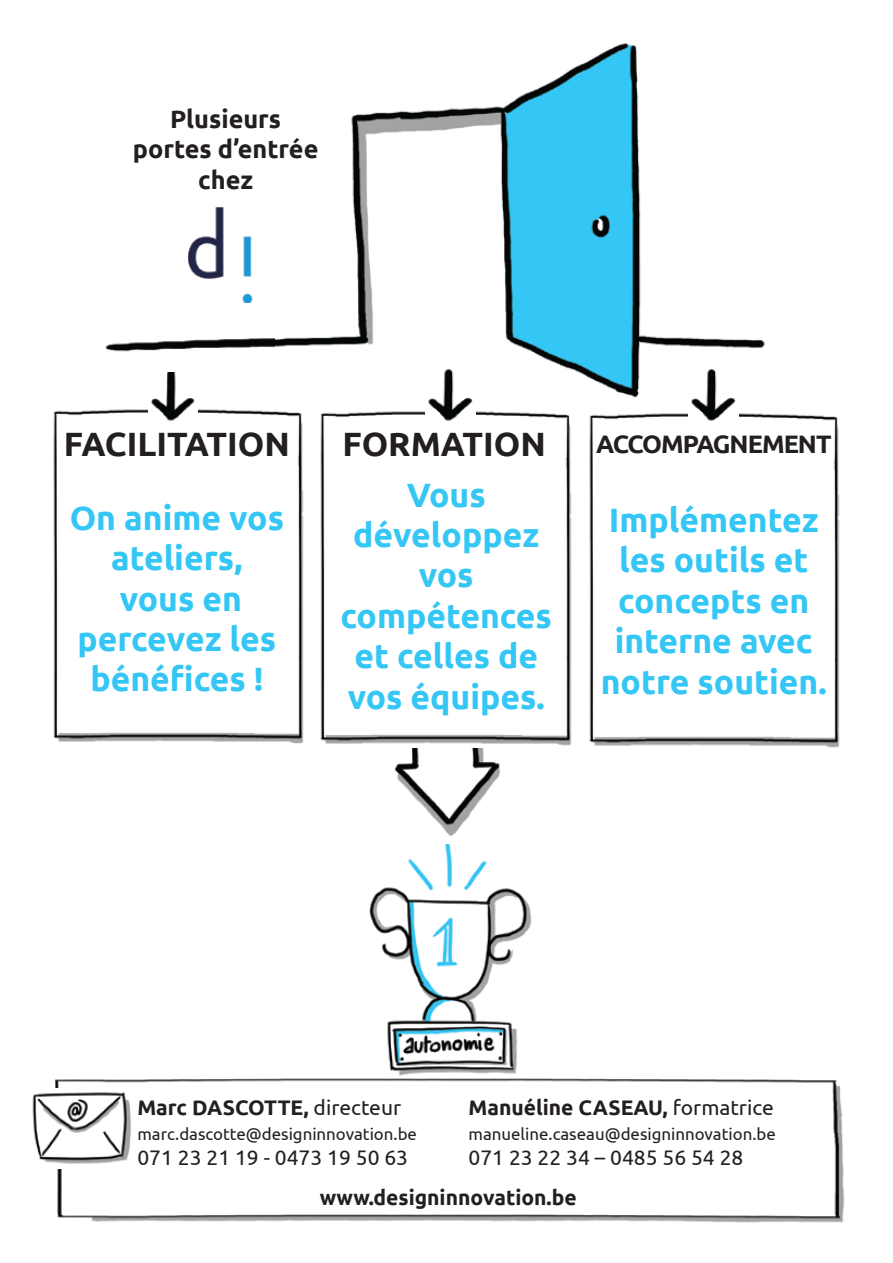
<style>
.page{position:relative;width:893px;height:1263px;background:#fff}
.page>*{position:absolute;margin:0;border:0;box-sizing:border-box;transform-origin:0 0}
.t1{font:700 33.6px/40.3px "Ubuntu";color:#34c6f4;text-align:center}
.t2{font:700 33.6px "Ubuntu";color:#231f20}
.t3{font:700 25.2px/30.3px "Ubuntu";color:#231f20;text-align:center}
.t4{font:700 25.2px "Ubuntu";letter-spacing:-.04em;color:#231f20}
.t5{font:700 21px "Ubuntu";color:#231f20}
.t6{font:21px "Ubuntu";color:#231f20}
.t7{font:16.8px "Ubuntu";color:#231f20}
.s1{font-weight:400}
</style>
<div class="page">
<img style="left:55px;top:1078px;width:790px;height:145px">
<img style="left:369px;top:844px;width:163px;height:232px">
<img style="left:53px;top:409px;width:251px;height:335px">
<img style="left:320px;top:411px;width:252px;height:338px">
<img style="left:589px;top:413px;width:251px;height:335px">
<img style="left:215px;top:43px;width:550px;height:355px">
<img style="left:425px;top:365px;width:50px;height:62px">
<img style="left:148px;top:372px;width:50px;height:55px">
<img style="left:689px;top:365px;width:50px;height:62px">
<img style="left:105px;top:327px;width:170px;height:44px">
<img style="left:188px;top:208px;width:72px;height:95px">
<img style="left:394px;top:749px;width:106px;height:88px">
<img style="left:32px;top:1089px;width:109px;height:79px">
<p class="t3" style="left:133px;top:104px;width:187px">Plusieurs portes d’entrée chez</p>
<p class="t2" style="left:64px;top:423px;width:228px">FACILITATION</p>
<p class="t1" style="left:70px;top:497px;width:216px">On anime vos ateliers, vous en percevez les bénéfices !</p>
<p class="t2" style="left:343px;top:423px;width:205px">FORMATION</p>
<p class="t4" style="left:596px;top:429px;width:237px">ACCOMPAGNEMENT</p>
<p class="t1" style="left:341px;top:474px;width:213px">Vous développez vos compétences et celles de vos équipes.</p>
<p class="t1" style="left:601px;top:499px;width:227px">Implémentez les outils et concepts en interne avec notre soutien.</p>
<p class="t5" style="left:469px;top:1094px;width:307px">Manuéline CASEAU, <span class="s1">formatrice</span></p>
<p class="t7" style="left:469px;top:1124px;width:309px">manueline.caseau@designinnovation.be</p>
<p class="t6" style="left:469px;top:1145px;width:276px">071 23 22 34 – 0485 56 54 28</p>
<p class="t5" style="left:137px;top:1094px;width:265px">Marc DASCOTTE, <span class="s1">directeur</span></p>
<p class="t7" style="left:137px;top:1124px;width:281px">marc.dascotte@designinnovation.be</p>
<p class="t6" style="left:137px;top:1145px;width:272px">071 23 21 19 - 0473 19 50 63</p>
<p class="t5" style="left:320px;top:1185px;width:259px">www.designinnovation.be</p>
</div>
